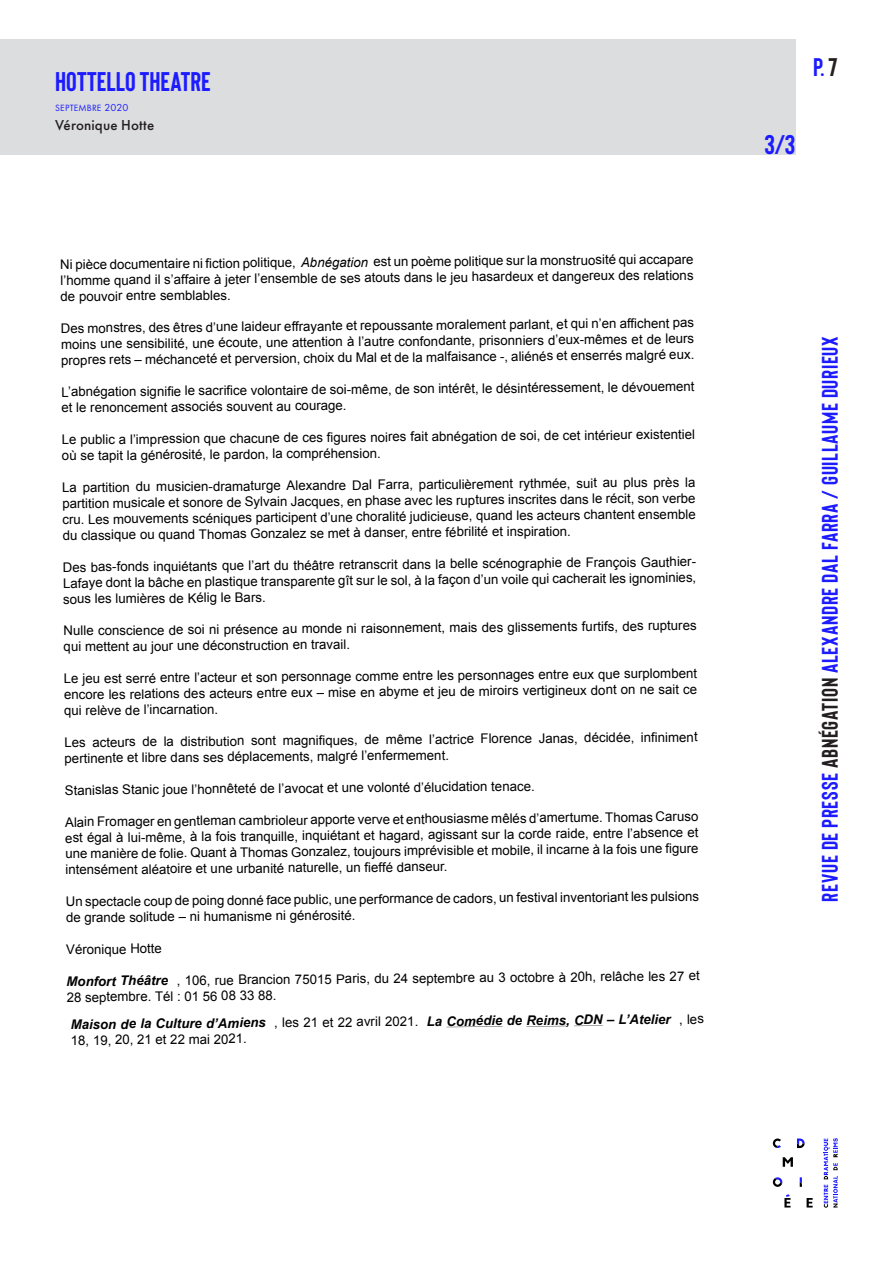
<style>
.page{position:relative;width:893px;height:1263px;background:#fff}
.page>*{position:absolute;margin:0;border:0;box-sizing:border-box;transform-origin:0 0}
.t1{font:700 27px "Bison";letter-spacing:.005em;color:#1c1cff}
.t2{font:700 25.5px "Bison";color:#1c1cff}
.t3{font:700 22.5px "Bison";letter-spacing:.03em;color:#1c1cff}
.t4{font:500 15px "Futura PT";letter-spacing:.01em;color:#231f20}
.t5{font:13.2px/15.9px "Arial";letter-spacing:-.01em;color:#000}
.t6{font:italic 700 13.2px/18.5px "Arial";color:#000}
.t7{font:12.6px "Arial";color:#000}
.t8{font:9.45px "Futura PT";letter-spacing:.015em;color:#1c1cff}
.s1{font-size:10.5px}
.s2{font-style:italic}
.s3{font-weight:700;font-style:italic}
.s4{font-weight:400;font-style:normal}
.s5{color:#231f20}
</style>
<div class="page">
<svg style="left:784px;top:1194px;width:6px;height:13px"></svg>
<svg style="left:807px;top:1198px;width:6px;height:9px"></svg>
<svg style="left:773px;top:1138px;width:8px;height:10px"></svg>
<svg style="left:797px;top:1138px;width:8px;height:10px"></svg>
<svg style="left:783px;top:1157px;width:10px;height:10px"></svg>
<svg style="left:800px;top:1177px;width:2px;height:10px"></svg>
<svg style="left:773px;top:1177px;width:9px;height:10px"></svg>
<svg style="left:824px;top:1138px;width:14px;height:70px"></svg>
<svg style="left:446px;top:1026px;width:56px;height:1px"></svg>
<hr style="left:526px;top:1026px;width:40px;height:1px;background:#000">
<svg style="left:574px;top:1025px;width:29px;height:1px"></svg>
<div style="left:0;top:39px;width:795px;height:115px;background:#dcdddf"></div>
<p class="t1" style="left:55px;top:65px;width:157px">HOTTELLO THEATRE</p>
<p class="t8" style="left:55px;top:102px;width:75px">SEPTEMBRE <span class="s1">2020</span></p>
<p class="t4" style="left:55px;top:116px;width:101px">Véronique Hotte</p>
<p class="t5" style="left:60px;top:253px;width:635px">Ni pièce documentaire ni fiction politique, <span class="s2">Abnégation</span> est un poème politique sur la monstruosité qui accapare l’homme quand il s’affaire à jeter l’ensemble de ses atouts dans le jeu hasardeux et dangereux des relations</p>
<p class="t5" style="left:61px;top:288px;width:172px">de pouvoir entre semblables.</p>
<p class="t5" style="left:61px;top:317px;width:635px;text-align:justify">Des monstres, des êtres d’une laideur effrayante et repoussante moralement parlant, et qui n’en affichent pas moins une sensibilité, une écoute, une attention à l’autre confondante, prisonniers d’eux-mêmes et de leurs propres rets – méchanceté et perversion, choix du Mal et de la malfaisance -, aliénés et enserrés malgré eux.</p>
<p class="t5" style="left:61px;top:381px;width:635px;line-height:17.2px">L’abnégation signifie le sacrifice volontaire de soi-même, de son intérêt, le désintéressement, le dévouement et le renoncement associés souvent au courage.</p>
<p class="t5" style="left:62px;top:428px;width:635px;line-height:17.5px">Le public a l’impression que chacune de ces figures noires fait abnégation de soi, de cet intérieur existentiel où se tapit la générosité, le pardon, la compréhension.</p>
<p class="t5" style="left:62px;top:477px;width:635px;text-align:justify">La partition du musicien-dramaturge Alexandre Dal Farra, particulièrement rythmée, suit au plus près la partition musicale et sonore de Sylvain Jacques, en phase avec les ruptures inscrites dans le récit, son verbe cru. Les mouvements scéniques participent d’une choralité judicieuse, quand les acteurs chantent ensemble du classique ou quand Thomas Gonzalez se met à danser, entre fébrilité et inspiration.</p>
<p class="t5" style="left:63px;top:556px;width:635px">Des bas-fonds inquiétants que l’art du théâtre retranscrit dans la belle scénographie de François Gauthier-<br>Lafaye dont la bâche en plastique transparente gît sur le sol, à la façon d’un voile qui cacherait les ignominies,</p>
<p class="t5" style="left:63px;top:590px;width:204px">sous les lumières de Kélig le Bars.</p>
<p class="t5" style="left:64px;top:619px;width:635px;line-height:17.4px">Nulle conscience de soi ni présence au monde ni raisonnement, mais des glissements furtifs, des ruptures qui mettent au jour une déconstruction en travail.</p>
<p class="t5" style="left:64px;top:668px;width:635px">Le jeu est serré entre l’acteur et son personnage comme entre les personnages entre eux que surplombent encore les relations des acteurs entre eux – mise en abyme et jeu de miroirs vertigineux dont on ne sait ce</p>
<p class="t5" style="left:64px;top:702px;width:156px">qui relève de l’incarnation.</p>
<p class="t5" style="left:64px;top:731px;width:635px;line-height:17.1px">Les acteurs de la distribution sont magnifiques, de même l’actrice Florence Janas, décidée, infiniment pertinente et libre dans ses déplacements, malgré l’enfermement.</p>
<p class="t5" style="left:65px;top:780px;width:471px">Stanislas Stanic joue l’honnêteté de l’avocat et une volonté d’élucidation tenace.</p>
<p class="t5" style="left:65px;top:811px;width:635px;text-align:justify">Alain Fromager en gentleman cambrioleur apporte verve et enthousiasme mêlés d’amertume. Thomas Caruso est égal à lui-même, à la fois tranquille, inquiétant et hagard, agissant sur la corde raide, entre l’absence et une manière de folie. Quant à Thomas Gonzalez, toujours imprévisible et mobile, il incarne à la fois une figure</p>
<p class="t5" style="left:66px;top:860px;width:384px">intensément aléatoire et une urbanité naturelle, un fieffé danseur.</p>
<p class="t5" style="left:66px;top:890px;width:635px;line-height:17.5px">Un spectacle coup de poing donné face public, une performance de cadors, un festival inventoriant les pulsions de grande solitude – ni humanisme ni générosité.</p>
<p class="t5" style="left:66px;top:934px;width:635px;line-height:29px">Véronique Hotte<br><span class="s3">Monfort Théâtre</span> , 106, rue Brancion 75015 Paris, du 24 septembre au 3 octobre à 20h, relâche les 27 et</p>
<p class="t5" style="left:67px;top:988px;width:212px">28 septembre. Tél : 01 56 08 33 88.</p>
<p class="t7" style="left:540px;top:811px;width:95px;rotate:-1deg">Heure : 16:10:22</p>
<p class="t7" style="left:23px;top:906px;width:170px;rotate:-1deg">hottellotheatre.wordpress.com</p>
<p class="t6" style="left:71px;top:1012px;width:635px">Maison de la Culture d’Amiens <span class="s4">, les 21 et 22 avril 2021.</span> La Comédie de Reims, CDN – L’Atelier <sup>,</sup> <sup>les<br></sup><span class="s4">18, 19, 20, 21 et 22 mai 2021.</span></p>
<h2 class="t2" style="left:813px;top:51px;width:26px">p. <span class="s5">7</span></h2>
<p class="t1" style="left:764px;top:128px;width:32px">3/3</p>
<p class="t3" style="left:816px;top:902px;width:567px;rotate:-90deg">revue de presse <span class="s5">Abnégation</span> Alexandre Dal Farra / Guillaume Durieux</p>
</div>
